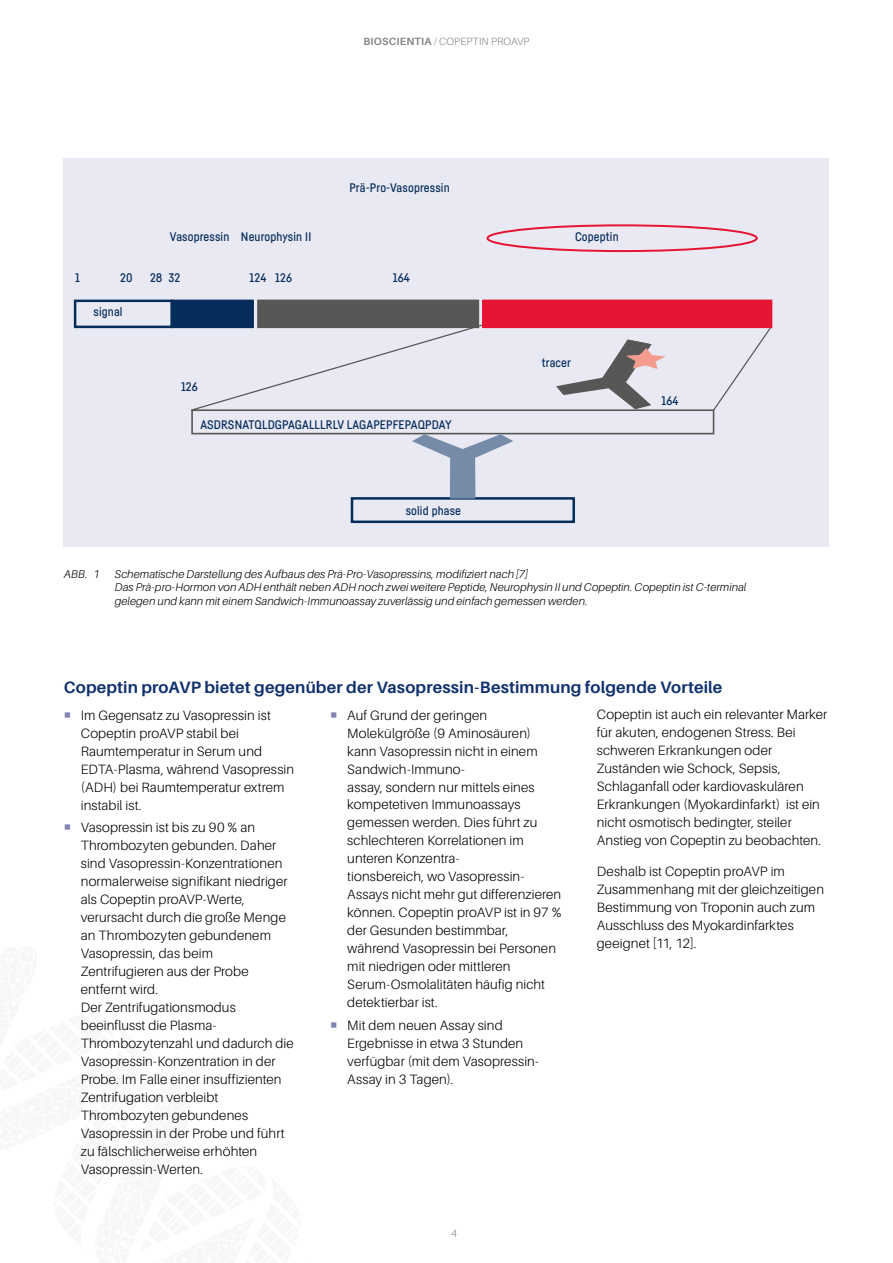
<style>
.page{position:relative;width:893px;height:1263px;background:#fff}
.page>*{position:absolute;margin:0;border:0;box-sizing:border-box;transform-origin:0 0}
.t1{font:700 16.5px "Aileron";letter-spacing:.01em;color:#12326e}
.t2{font:300 13.5px/18px "Aileron";letter-spacing:.01em;color:#000}
.t3{font:500 12.3px "Fabrikat";letter-spacing:.01em;color:#062c5a}
.t4{font:italic 300 11.25px/13.5px "Aileron";letter-spacing:.01em;color:#000}
.t5{font:300 10.5px "Aileron";letter-spacing:.01em;color:#86888c}
.s1{font-weight:700}
</style>
<div class="page">
<div style="left:64px;top:158px;width:765px;height:388px;background:#e9e9f3"></div>
<div style="left:486px;top:224px;width:272px;height:28px;border:2px solid #e51432;border-radius:50%"></div>
<div style="left:74px;top:300px;width:99px;height:28px;border:2px solid #062c5a"></div>
<svg style="left:712px;top:325px;width:61px;height:87px"></svg>
<svg style="left:190px;top:323px;width:296px;height:86px"></svg>
<div style="left:172px;top:301px;width:81px;height:26px;background:#062c5a"></div>
<div style="left:171px;top:300px;width:83px;height:28px;border:2px solid #062c5a"></div>
<div style="left:258px;top:301px;width:220px;height:26px;background:#575756"></div>
<div style="left:257px;top:300px;width:222px;height:28px;border:2px solid #575756"></div>
<div style="left:483px;top:301px;width:288px;height:26px;background:#e51432"></div>
<div style="left:482px;top:300px;width:290px;height:28px;border:2px solid #e51432"></div>
<div style="left:351px;top:497px;width:224px;height:26px;border:2px solid #062c5a"></div>
<div style="left:191px;top:409px;width:523px;height:25px;border:2px solid #575756"></div>
<svg style="left:412px;top:434px;width:101px;height:64px"></svg>
<svg style="left:556px;top:339px;width:110px;height:70px"></svg>
<p class="t5" style="left:363px;top:36px;width:168px"><span class="s1">BIOSCIENTIA</span> / Copeptin proAVP</p>
<p class="t3" style="left:170px;top:229px;width:143px">Vasopressin Neurophysin II</p>
<p class="t3" style="left:349px;top:180px;width:102px">Prä-Pro-Vasopressin</p>
<p class="t3" style="left:75px;top:270px;width:6px">1</p>
<p class="t3" style="left:120px;top:270px;width:14px">20</p>
<p class="t3" style="left:150px;top:270px;width:32px">28 32</p>
<p class="t3" style="left:250px;top:270px;width:44px">124 126</p>
<p class="t3" style="left:393px;top:270px;width:19px">164</p>
<p class="t3" style="left:94px;top:304px;width:30px">signal</p>
<p class="t3" style="left:181px;top:379px;width:18px">126</p>
<p class="t3" style="left:200px;top:417px;width:253px">ASDRSNATQLDGPAGALLLRLV LAGAPEPFEPAQPDAY</p>
<p class="t3" style="left:406px;top:503px;width:57px">solid phase</p>
<p class="t3" style="left:575px;top:229px;width:45px">Copeptin</p>
<p class="t3" style="left:542px;top:355px;width:31px">tracer</p>
<p class="t3" style="left:661px;top:393px;width:19px">164</p>
<p class="t4" style="left:64px;top:567px;width:37px">ABB. 1</p>
<p class="t4" style="left:115px;top:567px;width:633px">Schematische Darstellung des Aufbaus des Prä-Pro-Vasopressins, modifiziert nach [7]<br>Das Prä-pro-Hormon von ADH enthält neben ADH noch zwei weitere Peptide, Neurophysin II und Copeptin. Copeptin ist C-terminal gelegen und kann mit einem Sandwich-Immunoassay zuverlässig und einfach gemessen werden.</p>
<p class="t1" style="left:64px;top:678px;width:660px">Copeptin proAVP bietet gegenüber der Vasopressin-Bestimmung folgende Vorteile</p>
<p class="t2" style="left:81px;top:706px;width:215px">I m Gegensatz zu Vasopressin ist<br>Copeptin proAVP stabil bei<br>Raumtemperatur in Serum und<br>EDTA-Plasma, während Vasopressin (ADH) bei Raumtemperatur extrem instabil ist.</p>
<p class="t2" style="left:81px;top:818px;width:214px">Vasopressin ist bis zu 90 % an<br>Thrombozyten gebunden. Daher sind Vasopressin-Konzentrationen normalerweise signifikant niedriger als Copeptin proAVP-Werte, verursacht durch die große Menge an Thrombozyten gebundenem<br>Vasopressin, das beim<br>Zentrifugieren aus der Probe entfernt wird.<br>Der Zentrifugationsmodus beeinflusst die Plasma-<br>Thrombozytenzahl und dadurch die<br>Vasopressin-Konzentration in der<br>Probe. I m Falle einer insuffizienten<br>Zentrifugation verbleibt<br>Thrombozyten gebundenes<br>Vasopressin in der Probe und führt zu fälschlicherweise erhöhten<br>Vasopressin-Werten.</p>
<p class="t2" style="left:347px;top:706px;width:216px">Auf Grund der geringen<br>Molekülgröße (9 Aminosäuren) kann Vasopressin nicht in einem<br>Sandwich-I mmuno-<br>assay, sondern nur mittels eines kompetetiven I mmunoassays gemessen werden. Dies führt zu schlechteren Korrelationen im unteren Konzentra-<br>tionsbereich, wo Vasopressin-<br>Assays nicht mehr gut differenzieren können. Copeptin proAVP ist in 97 % der Gesunden bestimmbar, während Vasopressin bei Personen mit niedrigen oder mittleren<br>Serum-Osmolalitäten häufig nicht detektierbar ist.</p>
<p class="t2" style="left:347px;top:1016px;width:193px">Mit dem neuen Assay sind<br>Ergebnisse in etwa 3 Stunden verfügbar (mit dem Vasopressin-<br>Assay in 3 Tagen).</p>
<p class="t2" style="left:597px;top:706px;width:232px">Copeptin ist auch ein relevanter Marker für akuten, endogenen Stress. Bei schweren Erkrankungen oder Zuständen wie Schock, Sepsis, Schlaganfall oder kardiovaskulären Erkrankungen (Myokardinfarkt) ist ein nicht osmotisch bedingter, steiler Anstieg von Copeptin zu beobachten.</p>
<p class="t2" style="left:597px;top:863px;width:229px">Deshalb ist Copeptin proAVP im<br>Zusammenhang mit der gleichzeitigen<br>Bestimmung von Troponin auch zum<br>Ausschluss des Myokardinfarktes geeignet [11, 12].</p>
<p class="t5" style="left:451px;top:1228px;width:7px">4</p>
</div>
